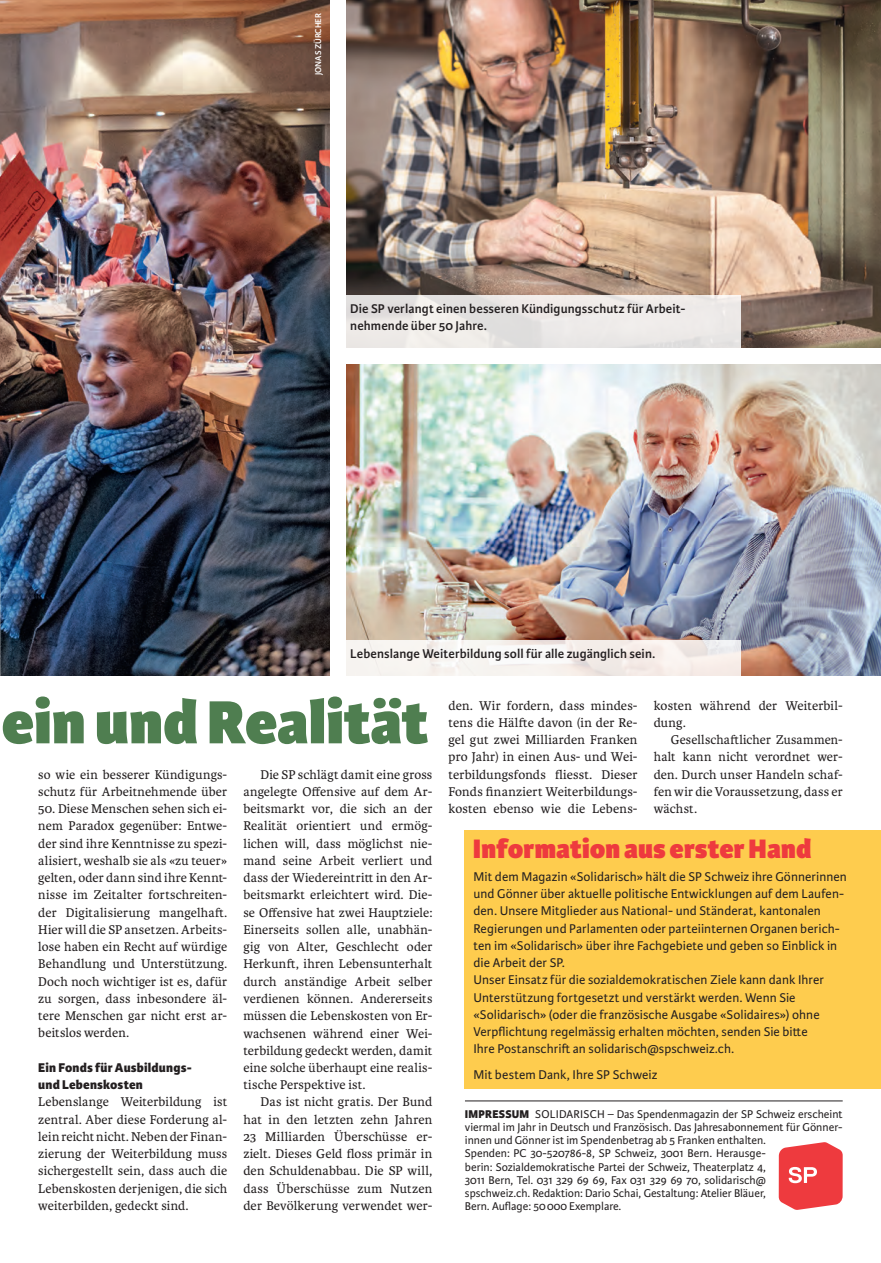
<style>
.page{position:relative;width:881px;height:1263px;background:#fff}
.page>*{position:absolute;margin:0;border:0;box-sizing:border-box;transform-origin:0 0}
.t1{font:800 64.8px "Karmina Sans";color:#4f7e50}
.t2{font:800 28.5px "Karmina Sans";letter-spacing:.005em;color:#ee3a3e}
.t3{font:13.5px/17.2px "Karmina";letter-spacing:.01em;color:#231f20;text-align:justify}
.t4{font:13.5px/17.2px "Karmina Sans";letter-spacing:.005em;color:#231f20}
.t5{font:600 13.5px/17.2px "Karmina Sans";letter-spacing:.01em;color:#231f20}
.t6{font:800 13.5px/17.2px "Karmina Sans";letter-spacing:.015em;color:#231f20}
.t7{font:12px/13.2px "Karmina Sans";color:#231f20}
.t8{font:600 9px "Karmina Sans";color:#fff}
.s1{font-weight:800}
</style>
<div class="page">
<img style="left:0;top:0;width:330px;height:675px">
<img style="left:346px;top:0;width:534px;height:347px">
<img style="left:346px;top:364px;width:534px;height:311px">
<svg style="left:346px;top:641px;width:393px;height:35px;fill:#f7f3ef"></svg>
<div style="left:465px;top:830px;width:415px;height:259px;background:#fecc4e"></div>
<hr style="left:465px;top:1100px;width:377px;height:1px;background:#231f20">
<svg style="left:778px;top:1142px;width:64px;height:68px;background:#f05b5f"></svg>
<svg style="left:346px;top:296px;width:393px;height:52px;background:#eae7e5"></svg>
<p class="t8" style="left:313px;top:75px;width:63px;rotate:-90deg">JONAS ZÜRCHER</p>
<p class="t5" style="left:350px;top:300px;width:335px">Die SP verlangt einen besseren Kündigungsschutz für Arbeit&shy;nehmende über 50 Jahre.</p>
<p class="t5" style="left:350px;top:645px;width:306px">Lebenslange Weiterbildung soll für alle zugänglich sein.</p>
<h1 class="t1" style="left:1px;top:684px;width:428px">ein und Realität</h1>
<p class="t3" style="left:38px;top:766px;width:190px">so wie ein besserer Kündigungs&shy;schutz für Arbeitnehmende über</p>
<p class="t3" style="left:38px;top:800px;width:190px">50. Diese Menschen sehen sich ei&shy;nem Paradox gegenüber: Entwe&shy;der sind ihre Kenntnisse zu spezi&shy;alisiert, weshalb sie als «zu teuer» gelten, oder dann sind ihre Kennt&shy;nisse im Zeitalter fortschreiten&shy;der Digitalisierung mangelhaft.<br>Hier will die SP ansetzen. Arbeits&shy;lose haben ein Recht auf würdige Behandlung und Unterstützung.<br>Doch noch wichtiger ist es, dafür zu sorgen, dass inbesondere äl&shy;tere Menschen gar nicht erst ar&shy;beitslos werden.</p>
<p class="t6" style="left:38px;top:1059px;width:155px">Ein Fonds für Ausbildungs&shy;und Lebenskosten</p>
<p class="t3" style="left:38px;top:1093px;width:190px">Lebenslange Weiterbildung ist zentral. Aber diese Forderung al&shy;lein reicht nicht. Neben der Finan&shy;zierung der Weiterbildung muss sichergestellt sein, dass auch die Lebenskosten derjenigen, die sich weiterbilden, gedeckt sind.</p>
<p class="t3" style="left:243px;top:766px;width:190px;text-indent:17px">Die SP schlägt damit eine gross angelegte Offensive auf dem Ar&shy;beitsmarkt vor, die sich an der Realität orientiert und ermög&shy;lichen will, dass möglichst nie&shy;mand seine Arbeit verliert und dass der Wiedereintritt in den Ar&shy;beitsmarkt erleichtert wird. Die&shy;se Offensive hat zwei Hauptziele:<br>Einerseits sollen alle, unabhän&shy;gig von Alter, Geschlecht oder Herkunft, ihren Lebensunterhalt durch anständige Arbeit selber verdienen können. Andererseits müssen die Lebenskosten von Er&shy;wachsenen während einer Wei&shy;terbildung gedeckt werden, damit eine solche überhaupt eine realis&shy;tische Perspektive ist.</p>
<p class="t3" style="left:243px;top:1093px;width:190px;text-indent:17px">Das ist nicht gratis. Der Bund hat in den letzten zehn Jahren 23 Milliarden Überschüsse er&shy;zielt. Dieses Geld floss primär in den Schuldenabbau. Die SP will, dass Überschüsse zum Nutzen der Bevölkerung verwendet wer-</p>
<p class="t3" style="left:448px;top:697px;width:190px">den. Wir fordern, dass mindes&shy;tens die Hälfte davon (in der Re&shy;gel gut zwei Milliarden Franken pro Jahr) in einen Aus- und Wei&shy;terbildungsfonds fliesst. Dieser Fonds finanziert Weiterbildungs&shy;kosten ebenso wie die Lebens-</p>
<p class="t3" style="left:653px;top:697px;width:190px">kosten während der Weiterbil&shy;dung.</p>
<p class="t3" style="left:653px;top:731px;width:190px;text-indent:17px">Gesellschaftlicher Zusammen&shy;halt kann nicht verordnet wer&shy;den. Durch unser Handeln schaf&shy;fen wir die Voraussetzung, dass er wächst.</p>
<h2 class="t2" style="left:472px;top:831px;width:340px">Information aus erster Hand</h2>
<p class="t4" style="left:473px;top:868px;width:375px">Mit dem Magazin «Solidarisch» hält die SP Schweiz ihre Gönnerinnen und Gönner über aktuelle politische Entwicklungen auf dem Laufen&shy;den. Unsere Mitglieder aus National- und Ständerat, kantonalen Regierungen und Parlamenten oder parteiinternen Organen berich&shy;ten im «Solidarisch» über ihre Fachgebiete und geben so Einblick in die Arbeit der SP.<br>Unser Einsatz für die sozialdemokratischen Ziele kann dank Ihrer Unterstützung fortgesetzt und verstärkt werden. Wenn Sie «Solidarisch» (oder die französische Ausgabe «Solidaires») ohne Verpflichtung regelmässig erhalten möchten, senden Sie bitte<br>Ihre Postanschrift an solidarisch@spschweiz.ch.</p>
<p class="t4" style="left:473px;top:1066px;width:185px">Mit bestem Dank, Ihre SP Schweiz</p>
<p class="t7" style="left:465px;top:1108px;width:379px"><span class="s1">IMPRESSUM</span> SOLIDARISCH – Das Spendenmagazin der SP Schweiz erscheint viermal im Jahr in Deutsch und Französisch. Das Jahresabonnement für Gönner&shy;innen und Gönner ist im Spendenbetrag ab 5 Franken enthalten.<br>Spenden: PC 30-520786-8, SP Schweiz, 3001 Bern. Herausge-<br>berin: Sozialdemokratische Partei der Schweiz, Theaterplatz 4,<br>3011 Bern, Tel. 031 329 69 69, Fax 031 329 69 70, solidarisch@<br>spschweiz.ch. Redaktion: Dario Schai, Gestaltung: Atelier Bläuer,<br>Bern. Auflage: 50000 Exemplare.</p>
</div>
